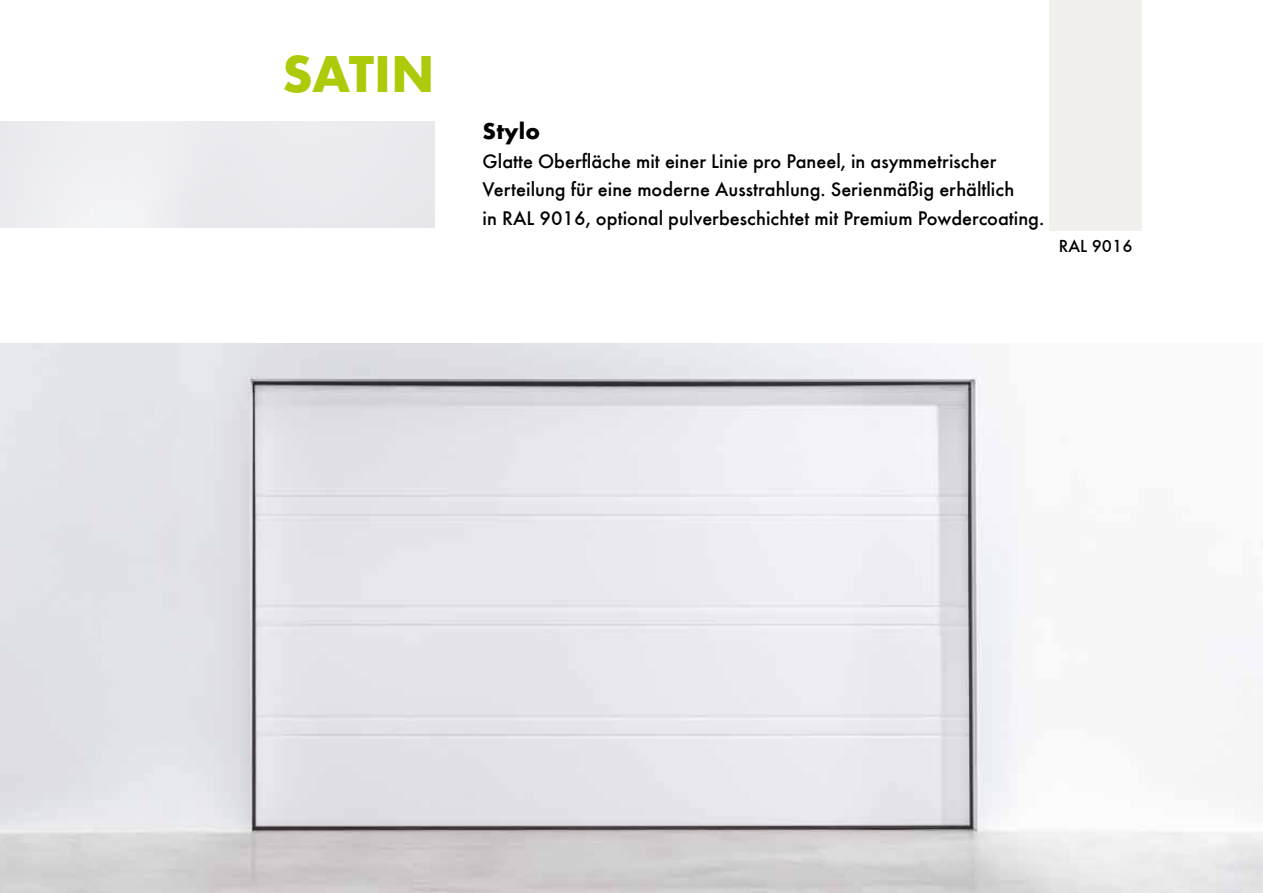
<style>
.page{position:relative;width:1263px;height:893px;background:#fff}
.page>*{position:absolute;margin:0;border:0;box-sizing:border-box;transform-origin:0 0}
.t1{font:700 47.7px "Futura";letter-spacing:-.005em;color:#afca0b}
.t2{font:700 21px "Futura";letter-spacing:.005em;color:#000}
.t3{font:500 20.4px/28.5px "Futura T";color:#000}
.t4{font:500 18px "Futura T";color:#000}
</style>
<div class="page">
<div style="left:1050px;top:0;width:92px;height:231px;background:#f1f0ec"></div>
<img style="left:0;top:343px;width:1262px;height:550px">
<h1 class="t1" style="left:282px;top:40px;width:154px">SATIN</h1>
<p class="t2" style="left:483px;top:116px;width:59px">Stylo</p>
<p class="t3" style="left:483px;top:147px;width:563px">Glatte Oberfläche mit einer Linie pro Paneel, in asymmetrischer<br>Verteilung für eine moderne Ausstrahlung. Serienmäßig erhältlich<br>in RAL 9016, optional pulverbeschichtet mit Premium Powdercoating.</p>
<p class="t4" style="left:1059px;top:235px;width:75px">RAL 9016</p>
</div>
